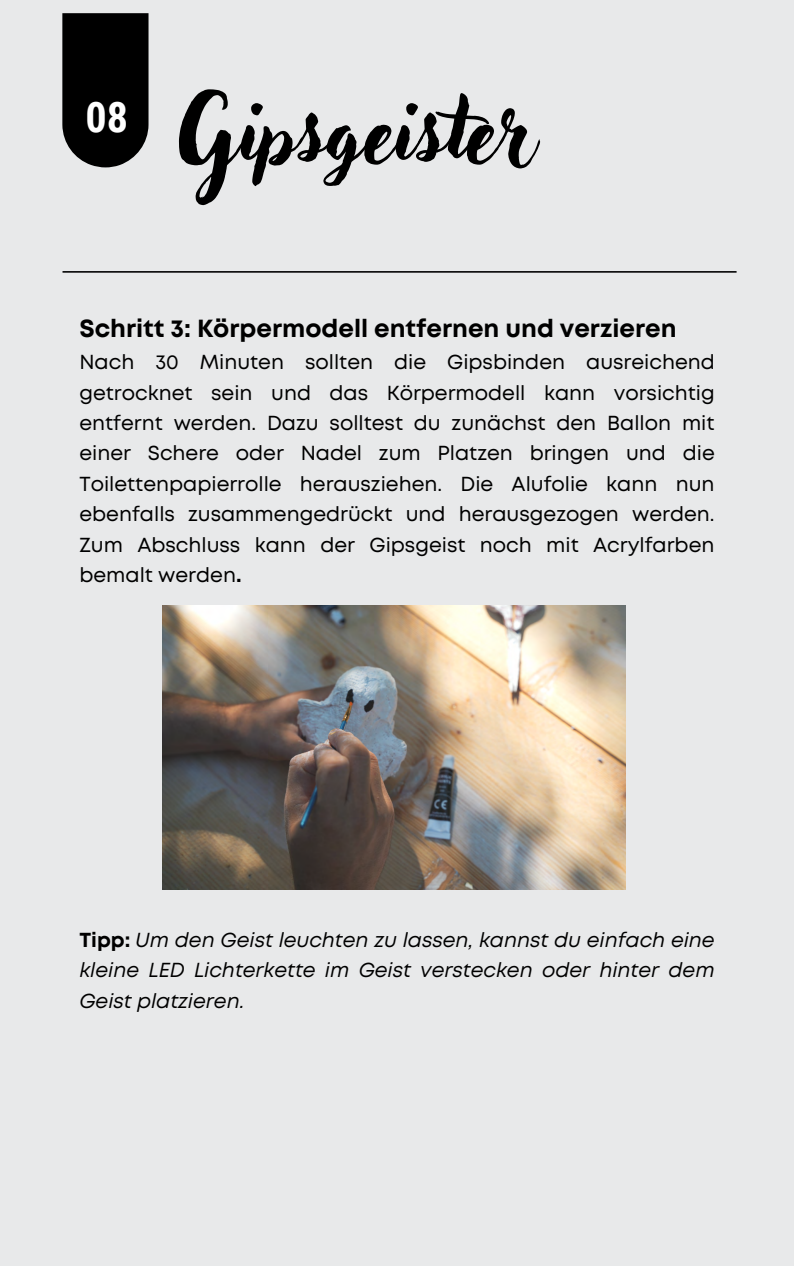
<style>
.page{position:relative;width:794px;height:1266px;background:#fff}
.page>*{position:absolute;margin:0;border:0;box-sizing:border-box;transform-origin:0 0}
.t1{font:85.43px "Adlery Pro";color:#000}
.t2{font:700 42.15px "Roboto Condensed";color:#fff}
.t3{font:700 24.75px "Mont";color:#000}
.t4{font:20.25px/30.4px "Mont";color:#000;text-align:justify}
.t5{font:italic 20.25px/30.4px "Mont";color:#000;text-align:justify}
.s1{font-weight:700}
.s2{font-weight:700;font-style:normal}
</style>
<div class="page">
<div style="left:0;top:0;width:793px;height:1266px;background:#e8e9ea"></div>
<svg style="left:62px;top:13px;width:86px;height:154px;background:#0e0e0e"></svg>
<svg style="left:62px;top:271px;width:674px;height:2px"></svg>
<img style="left:162px;top:605px;width:462px;height:284px">
<h2 class="t2" style="left:86px;top:93px;width:44px">08</h2>
<h1 class="t1" style="left:179px;top:92px;width:358px">Gipsgeister</h1>
<p class="t3" style="left:79px;top:318px;width:598px">Schritt 3: Körpermodell entfernen und verzieren</p>
<p class="t4" style="left:79px;top:348px;width:636px">Nach 30 Minuten sollten die Gipsbinden ausreichend getrocknet sein und das Körpermodell kann vorsichtig entfernt werden. Dazu solltest du zunächst den Ballon mit einer Schere oder Nadel zum Platzen bringen und die Toilettenpapierrolle herausziehen. Die Alufolie kann nun ebenfalls zusammengedrückt und herausgezogen werden.<br>Zum Abschluss kann der Gipsgeist noch mit Acrylfarben bemalt werden<span class="s1">.</span></p>
<p class="t5" style="left:79px;top:926px;width:636px"><span class="s2">Tipp:</span> Um den Geist leuchten zu lassen, kannst du einfach eine kleine LED Lichterkette im Geist verstecken oder hinter dem Geist platzieren.</p>
</div>
